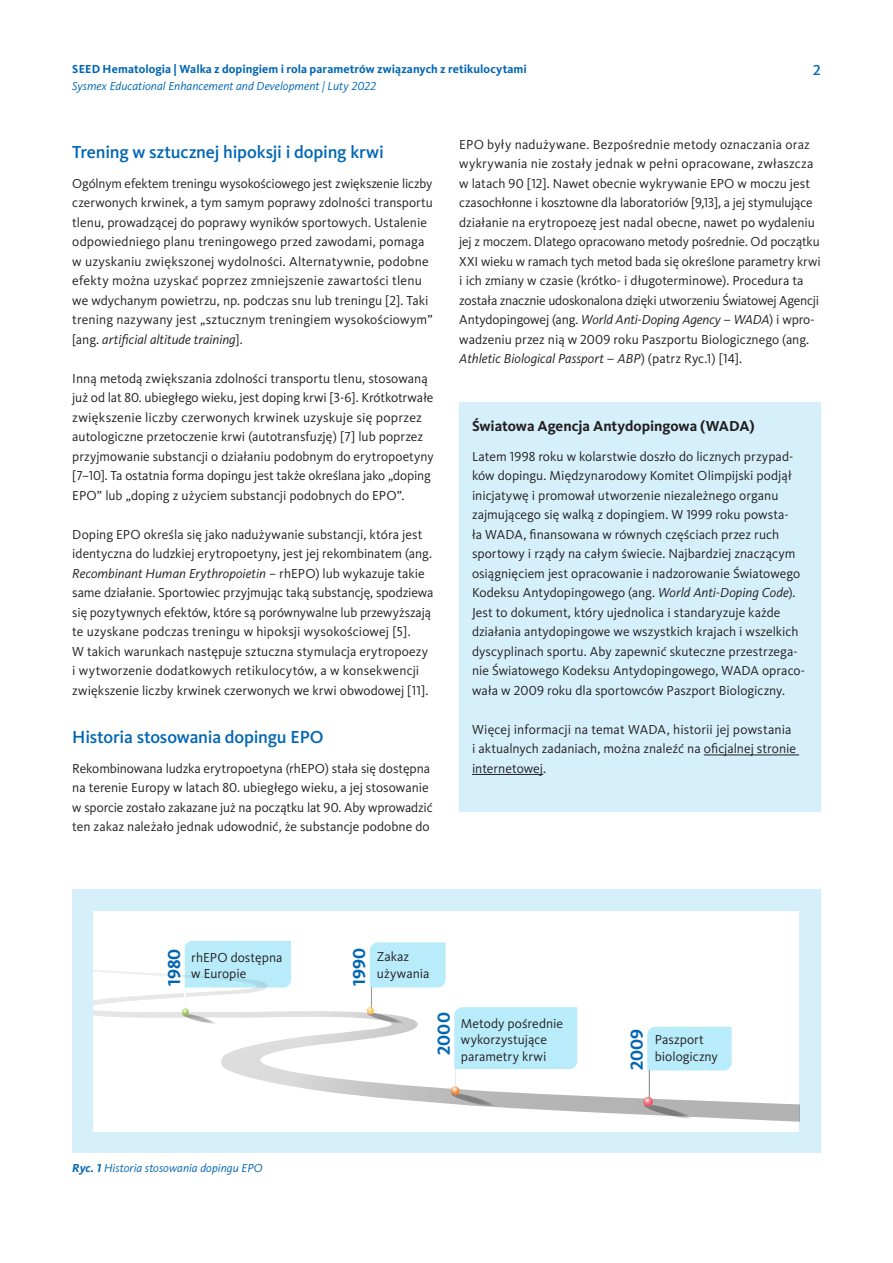
<style>
.page{position:relative;width:893px;height:1263px;background:#fff}
.page>*{position:absolute;margin:0;border:0;box-sizing:border-box;transform-origin:0 0}
.t1{font:500 18px "Kievit Pro";letter-spacing:-.01em;color:#0166b3}
.t2{font:700 18px "Kievit Pro";color:#0166b3}
.t3{font:700 15px "Kievit Pro";letter-spacing:-.005em;color:#231f20}
.t4{font:500 15px "Kievit Pro";color:#0166b3}
.t5{font:13.5px/19.5px "Kievit Pro";color:#231f20}
.t6{font:italic 12px "Kievit Pro";letter-spacing:.005em;color:#0166b3}
.t7{font:700 12px "Kievit Pro";letter-spacing:.005em;color:#0166b3}
.s1{font-style:italic}
.s2{font-weight:700}
</style>
<div class="page">
<div style="left:459px;top:402px;width:362px;height:410px;background:#d6f0fb"></div>
<div style="left:72px;top:890px;width:749px;height:263px;background:#d6f0fb"></div>
<div style="left:94px;top:911px;width:705px;height:221px;background:#fff"></div>
<svg style="left:94px;top:970px;width:705px;height:152px"></svg>
<svg style="left:182px;top:941px;width:109px;height:83px"></svg>
<svg style="left:367px;top:942px;width:210px;height:165px"></svg>
<svg style="left:647px;top:1070px;width:2px;height:27px"></svg>
<svg style="left:643px;top:1097px;width:51px;height:23px"></svg>
<div style="left:647px;top:1027px;width:85px;height:43px;background:#b9ecfb"></div>
<hr style="left:704px;top:754px;width:95px;height:1px;background:#231f20">
<hr style="left:472px;top:774px;width:71px;height:1px;background:#231f20">
<p class="t7" style="left:72px;top:62px;width:456px">SEED Hematologia | Walka z dopingiem i rola parametrów związanych z retikulocytami</p>
<p class="t4" style="left:813px;top:61px;width:9px">2</p>
<p class="t6" style="left:72px;top:79px;width:305px">Sysmex Educational Enhancement and Development | Luty 2022</p>
<h1 class="t1" style="left:72px;top:141px;width:313px">Trening w sztucznej hipoksji i doping krwi</h1>
<p class="t5" style="left:72px;top:173px;width:362px">Ogólnym efektem treningu wysokościowego jest zwiększenie liczby czerwonych krwinek, a tym samym poprawy zdolności transportu tlenu, prowadzącej do poprawy wyników sportowych. Ustalenie odpowiedniego planu treningowego przed zawodami, pomaga w uzyskaniu zwiększonej wydolności. Alternatywnie, podobne efekty można uzyskać poprzez zmniejszenie zawartości tlenu we wdychanym powietrzu, np. podczas snu lub treningu [2]. Taki trening nazywany jest „sztucznym treningiem wysokościowym” [ang. <span class="s1">artificial altitude training</span>].</p>
<p class="t5" style="left:72px;top:368px;width:363px">Inną metodą zwiększania zdolności transportu tlenu, stosowaną już od lat 80. ubiegłego wieku, jest doping krwi [3-6]. Krótkotrwałe zwiększenie liczby czerwonych krwinek uzyskuje się poprzez autologiczne przetoczenie krwi (autotransfuzję) [7] lub poprzez przyjmowanie substancji o działaniu podobnym do erytropoetyny [7–10]. Ta ostatnia forma dopingu jest także określana jako „doping EPO” lub „doping z użyciem substancji podobnych do EPO”.</p>
<p class="t5" style="left:72px;top:524px;width:363px">Doping EPO określa się jako nadużywanie substancji, która jest identyczna do ludzkiej erytropoetyny, jest jej rekombinatem (ang.<br><span class="s1">Recombinant Human Erythropoietin</span> – rhEPO) lub wykazuje takie same działanie. Sportowiec przyjmując taką substancję, spodziewa się pozytywnych efektów, które są porównywalne lub przewyższają te uzyskane podczas treningu w hipoksji wysokościowej [5].<br>W takich warunkach następuje sztuczna stymulacja erytropoezy i wytworzenie dodatkowych retikulocytów, a w konsekwencji zwiększenie liczby krwinek czerwonych we krwi obwodowej [11].</p>
<h1 class="t1" style="left:72px;top:726px;width:253px">Historia stosowania dopingu EPO</h1>
<p class="t5" style="left:72px;top:758px;width:362px">Rekombinowana ludzka erytropoetyna (rhEPO) stała się dostępna na terenie Europy w latach 80. ubiegłego wieku, a jej stosowanie w sporcie zostało zakazane już na początku lat 90. Aby wprowadzić ten zakaz należało jednak udowodnić, że substancje podobne do</p>
<p class="t5" style="left:459px;top:134px;width:363px">EPO były nadużywane. Bezpośrednie metody oznaczania oraz wykrywania nie zostały jednak w pełni opracowane, zwłaszcza w latach 90 [12]. Nawet obecnie wykrywanie EPO w moczu jest czasochłonne i kosztowne dla laboratoriów [9,13], a jej stymulujące działanie na erytropoezę jest nadal obecne, nawet po wydaleniu jej z moczem. Dlatego opracowano metody pośrednie. Od początku XXI wieku w ramach tych metod bada się określone parametry krwi i ich zmiany w czasie (krótko- i długoterminowe). Procedura ta została znacznie udoskonalona dzięki utworzeniu Światowej Agencji Antydopingowej (ang. <span class="s1">World Anti-Doping Agency – WADA</span>) i wpro&shy;wadzeniu przez nią w 2009 roku Paszportu Biologicznego (ang.<br><span class="s1">Athletic Biological Passport – ABP</span>) (patrz Ryc.1) [14].</p>
<p class="t3" style="left:472px;top:417px;width:284px">Światowa Agencja Antydopingowa (WADA)</p>
<p class="t5" style="left:472px;top:446px;width:335px">Latem 1998 roku w kolarstwie doszło do licznych przypad&shy;ków dopingu. Międzynarodowy Komitet Olimpijski podjął inicjatywę i promował utworzenie niezależnego organu zajmującego się walką z dopingiem. W 1999 roku powsta-<br>ła WADA, finansowana w równych częściach przez ruch sportowy i rządy na całym świecie. Najbardziej znaczącym osiągnięciem jest opracowanie i nadzorowanie Światowego Kodeksu Antydopingowego (ang. <span class="s1">World Anti-Doping Code</span>).<br>Jest to dokument, który ujednolica i standaryzuje każde działania antydopingowe we wszystkich krajach i wszelkich dyscyplinach sportu. Aby zapewnić skuteczne przestrzega&shy;nie Światowego Kodeksu Antydopingowego, WADA opraco&shy;wała w 2009 roku dla sportowców Paszport Biologiczny.</p>
<p class="t5" style="left:472px;top:719px;width:326px">Więcej informacji na temat WADA, historii jej powstania i aktualnych zadaniach, można znaleźć na oficjalnej stronie internetowej.</p>
<h1 class="t2" style="left:348px;top:986px;width:39px;rotate:-90deg">1990</h1>
<h1 class="t2" style="left:163px;top:986px;width:39px;rotate:-90deg">1980</h1>
<p class="t5" style="left:377px;top:948px;width:54px;line-height:16.5px">Zakaz używania</p>
<p class="t5" style="left:191px;top:949px;width:93px;line-height:16.5px">rhEPO dostępna w Europie</p>
<h1 class="t2" style="left:433px;top:1055px;width:44px;rotate:-90deg">2000</h1>
<p class="t5" style="left:461px;top:1015px;width:104px;line-height:16.5px">Metody pośrednie wykorzystujące parametry krwi</p>
<p class="t6" style="left:72px;top:1161px;width:192px"><span class="s2">Ryc. 1</span> Historia stosowania dopingu EPO</p>
<h1 class="t2" style="left:626px;top:1070px;width:43px;rotate:-90deg">2009</h1>
<p class="t5" style="left:655px;top:1031px;width:65px;line-height:16.5px">Paszport biologiczny</p>
</div>
